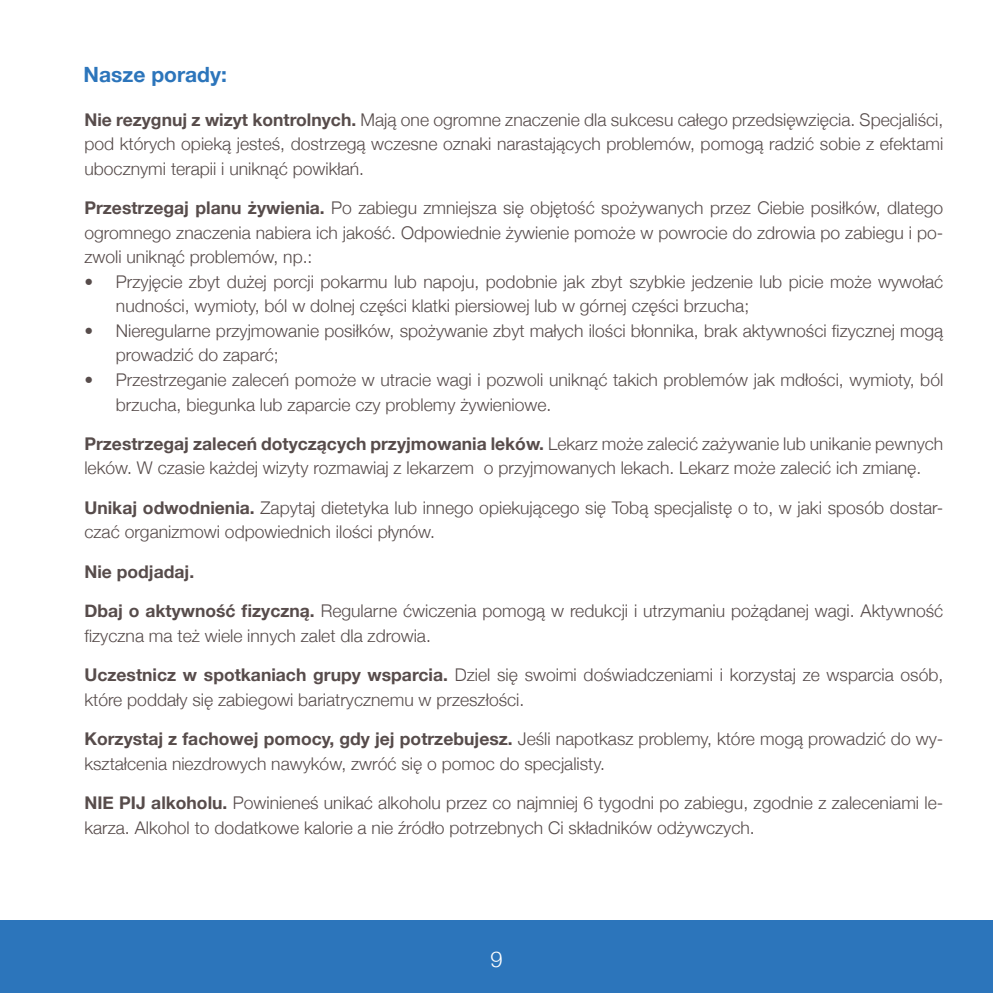
<style>
.page{position:relative;width:993px;height:993px;background:#fff}
.page>*{position:absolute;margin:0;border:0;box-sizing:border-box;transform-origin:0 0}
.t1{font:300 21.88px "Helvetica Neue";color:#fff}
.t2{font:700 21px "Helvetica Neue";color:#2c75bb}
.t3{font:300 17.5px/24.5px "Helvetica Neue";color:#574c4b}
.t4{font:700 17.5px "Helvetica Neue";color:#574c4b}
.s1{font-weight:700}
</style>
<div class="page">
<div style="left:0;top:920px;width:992px;height:72px;background:#2c75bb"></div>
<p class="t2" style="left:84px;top:62px;width:145px">Nasze porady:</p>
<p class="t3" style="left:84px;top:107px;width:860px;text-align:justify"><span class="s1">Nie rezygnuj z wizyt kontrolnych.</span> Mają one ogromne znaczenie dla sukcesu całego przedsięwzięcia. Specjaliści, pod których opieką jesteś, dostrzegą wczesne oznaki narastających problemów, pomogą radzić sobie z efektami ubocznymi terapii i uniknąć powikłań.</p>
<p class="t3" style="left:84px;top:195px;width:860px;text-align:justify"><span class="s1">Przestrzegaj planu żywienia.</span> Po zabiegu zmniejsza się objętość spożywanych przez Ciebie posiłków, dlatego ogromnego znaczenia nabiera ich jakość. Odpowiednie żywienie pomoże w powrocie do zdrowia po zabiegu i po&shy;zwoli uniknąć problemów, np.:</p>
<p class="t3" style="left:116px;top:269px;width:828px;text-indent:-31px">• Przyjęcie zbyt dużej porcji pokarmu lub napoju, podobnie jak zbyt szybkie jedzenie lub picie może wywołać nudności, wymioty, ból w dolnej części klatki piersiowej lub w górnej części brzucha;</p>
<p class="t3" style="left:116px;top:318px;width:828px;text-indent:-31px">• Nieregularne przyjmowanie posiłków, spożywanie zbyt małych ilości błonnika, brak aktywności fizycznej mogą prowadzić do zaparć;</p>
<p class="t3" style="left:116px;top:367px;width:828px;text-indent:-32px">• Przestrzeganie zaleceń pomoże w utracie wagi i pozwoli uniknąć takich problemów jak mdłości, wymioty, ból brzucha, biegunka lub zaparcie czy problemy żywieniowe.</p>
<p class="t3" style="left:84px;top:431px;width:860px"><span class="s1">Przestrzegaj zaleceń dotyczących przyjmowania leków.</span> Lekarz może zalecić zażywanie lub unikanie pewnych leków. W czasie każdej wizyty rozmawiaj z lekarzem o przyjmowanych lekach. Lekarz może zalecić ich zmianę.</p>
<p class="t3" style="left:84px;top:495px;width:860px"><span class="s1">Unikaj odwodnienia.</span> Zapytaj dietetyka lub innego opiekującego się Tobą specjalistę o to, w jaki sposób dostar&shy;czać organizmowi odpowiednich ilości płynów.</p>
<p class="t4" style="left:84px;top:560px;width:111px">Nie podjadaj.</p>
<p class="t3" style="left:84px;top:598px;width:860px"><span class="s1">Dbaj o aktywność fizyczną.</span> Regularne ćwiczenia pomogą w redukcji i utrzymaniu pożądanej wagi. Aktywność fizyczna ma też wiele innych zalet dla zdrowia.</p>
<p class="t3" style="left:84px;top:662px;width:860px"><span class="s1">Uczestnicz w spotkaniach grupy wsparcia.</span> Dziel się swoimi doświadczeniami i korzystaj ze wsparcia osób, które poddały się zabiegowi bariatrycznemu w przeszłości.</p>
<p class="t3" style="left:84px;top:726px;width:860px"><span class="s1">Korzystaj z fachowej pomocy, gdy jej potrzebujesz.</span> Jeśli napotkasz problemy, które mogą prowadzić do wy&shy;kształcenia niezdrowych nawyków, zwróć się o pomoc do specjalisty.</p>
<p class="t3" style="left:84px;top:789px;width:860px"><span class="s1">NIE PIJ alkoholu.</span> Powinieneś unikać alkoholu przez co najmniej 6 tygodni po zabiegu, zgodnie z zaleceniami le&shy;karza. Alkohol to dodatkowe kalorie a nie źródło potrzebnych Ci składników odżywczych.</p>
<p class="t1" style="left:490px;top:945px;width:14px">9</p>
</div>
